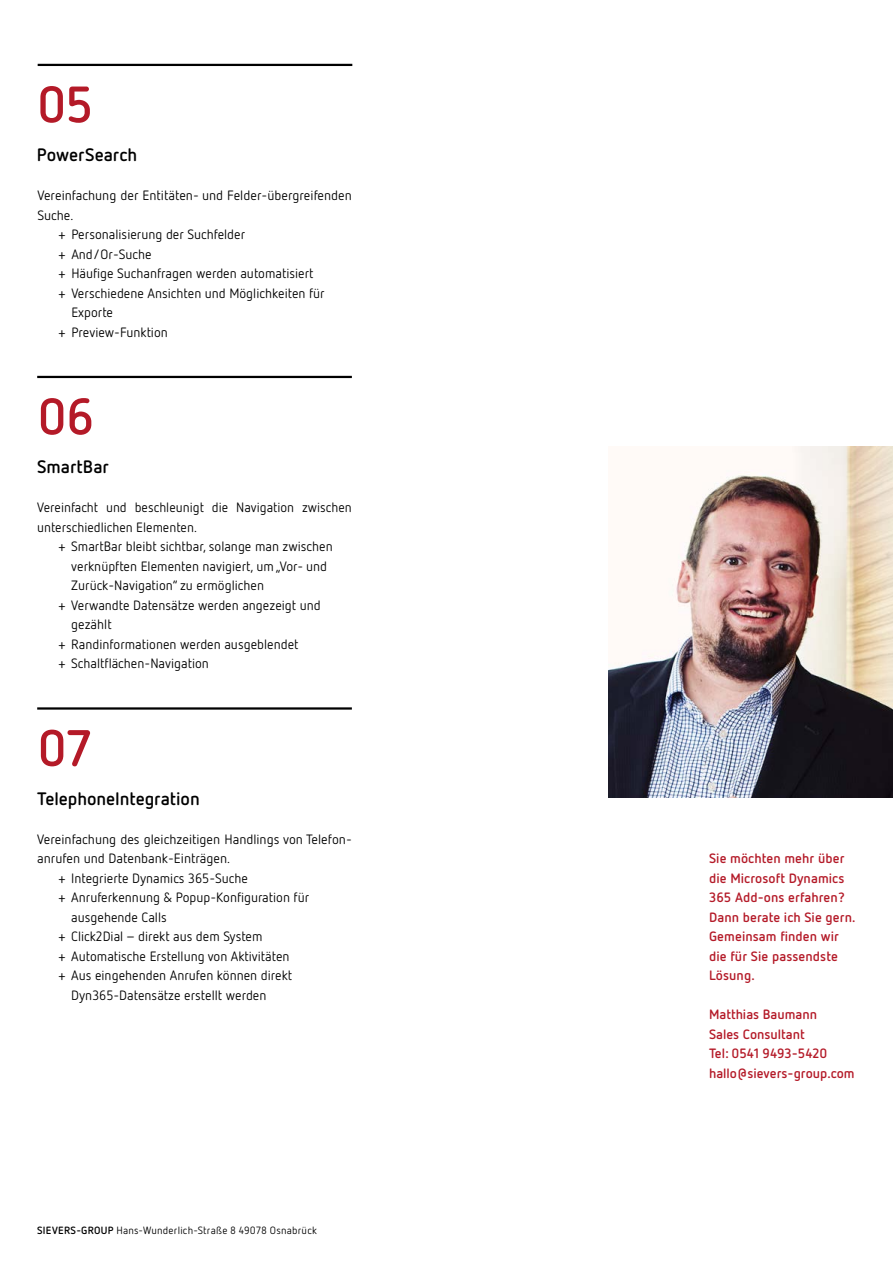
<style>
.page{position:relative;width:893px;height:1263px;background:#fff}
.page>*{position:absolute;margin:0;border:0;box-sizing:border-box;transform-origin:0 0}
.t1{font:700 51px "Netto OT";color:#b41a28}
.t2{font:700 18px "Netto OT";letter-spacing:-.005em;color:#000}
.t3{font:13.5px/19.5px "Netto OT";color:#000}
.t4{font:700 13.5px/19.5px "Netto OT";letter-spacing:.005em;color:#b41a28}
.t5{font:10.5px "Netto OT";letter-spacing:.02em;color:#000}
.s1{font-weight:700}
</style>
<div class="page">
<img style="left:608px;top:446px;width:285px;height:351px">
<hr style="left:37px;top:376px;width:315px;height:2px;background:#000">
<hr style="left:37px;top:707px;width:315px;height:3px;background:#000">
<hr style="left:38px;top:64px;width:314px;height:2px;background:#000">
<h1 class="t1" style="left:37px;top:72px;width:58px">05</h1>
<h2 class="t2" style="left:37px;top:144px;width:102px">PowerSearch</h2>
<p class="t3" style="left:37px;top:186px;width:316px">Vereinfachung der Entitäten- und Felder-übergreifenden</p>
<p class="t3" style="left:37px;top:205px;width:38px">Suche.</p>
<p class="t3" style="left:59px;top:225px;width:188px">+ Personalisierung der Suchfelder</p>
<p class="t3" style="left:59px;top:244px;width:95px">+ And/Or-Suche</p>
<p class="t3" style="left:59px;top:264px;width:256px">+ Häufige Suchanfragen werden automatisiert</p>
<p class="t3" style="left:59px;top:283px;width:268px">+ Verschiedene Ansichten und Möglichkeiten für</p>
<p class="t3" style="left:71px;top:303px;width:43px">Exporte</p>
<p class="t3" style="left:59px;top:322px;width:111px">+ Preview-Funktion</p>
<h1 class="t1" style="left:37px;top:384px;width:59px">06</h1>
<h2 class="t2" style="left:37px;top:456px;width:73px">SmartBar</h2>
<p class="t3" style="left:37px;top:498px;width:316px">Vereinfacht und beschleunigt die Navigation zwischen unterschiedlichen Elementen.</p>
<p class="t3" style="left:58px;top:537px;width:276px">+ SmartBar bleibt sichtbar, solange man zwischen</p>
<p class="t3" style="left:71px;top:556px;width:257px">verknüpften Elementen navigiert, um „Vor- und</p>
<p class="t3" style="left:71px;top:576px;width:194px">Zurück-Navigation“ zu ermöglichen</p>
<p class="t3" style="left:58px;top:595px;width:264px">+ Verwandte Datensätze werden angezeigt und</p>
<p class="t3" style="left:71px;top:615px;width:42px">gezählt</p>
<p class="t3" style="left:58px;top:634px;width:242px">+ Randinformationen werden ausgeblendet</p>
<p class="t3" style="left:58px;top:654px;width:152px">+ Schaltflächen-Navigation</p>
<h1 class="t1" style="left:37px;top:716px;width:56px">07</h1>
<h2 class="t2" style="left:37px;top:787px;width:164px">TelephoneIntegration</h2>
<p class="t3" style="left:37px;top:829px;width:316px">Vereinfachung des gleichzeitigen Handlings von Telefon-</p>
<p class="t3" style="left:37px;top:849px;width:194px">anrufen und Datenbank-Einträgen.</p>
<p class="t3" style="left:58px;top:868px;width:191px">+ Integrierte Dynamics 365-Suche</p>
<p class="t3" style="left:58px;top:888px;width:252px">+ Anruferkennung &amp; Popup-Konfiguration für</p>
<p class="t3" style="left:71px;top:907px;width:97px">ausgehende Calls</p>
<p class="t3" style="left:58px;top:927px;width:206px">+ Click2Dial – direkt aus dem System</p>
<p class="t3" style="left:58px;top:946px;width:233px">+ Automatische Erstellung von Aktivitäten</p>
<p class="t3" style="left:58px;top:966px;width:235px">+ Aus eingehenden Anrufen können direkt</p>
<p class="t3" style="left:71px;top:985px;width:197px">Dyn365-Datensätze erstellt werden</p>
<p class="t5" style="left:37px;top:1224px;width:281px"><span class="s1">SIEVERS-GROUP</span> Hans-Wunderlich-Straße 8 49078 Osnabrück</p>
<p class="t4" style="left:709px;top:848px;width:148px">Sie möchten mehr über die Microsoft Dynamics<br>365 Add-ons erfahren?<br>Dann berate ich Sie gern.<br>Gemeinsam finden wir die für Sie passendste<br>Lösung.</p>
<p class="t4" style="left:709px;top:1004px;width:147px">Matthias Baumann<br>Sales Consultant<br>Tel: 0541 9493-5420 hallo@sievers-group.com</p>
</div>
